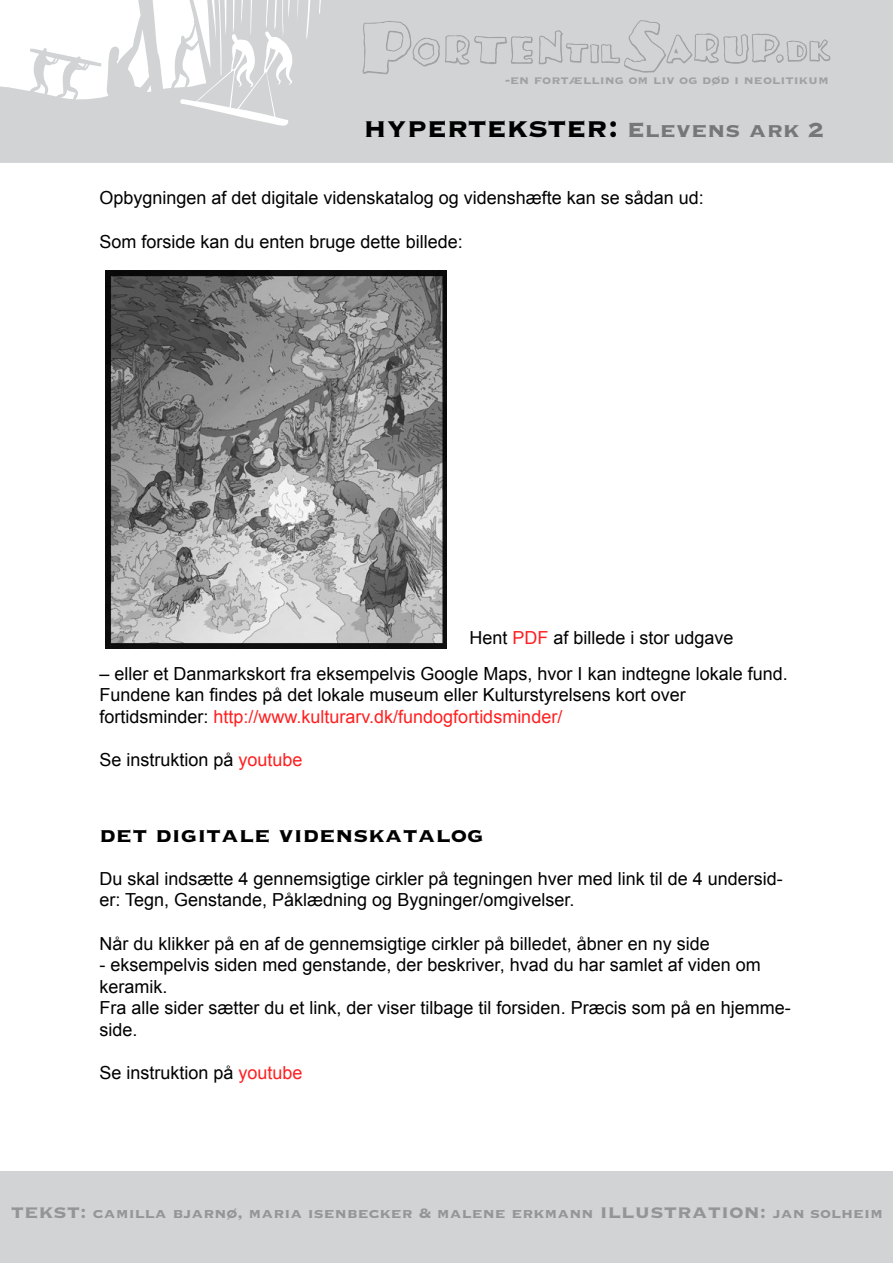
<style>
.page{position:relative;width:893px;height:1263px;background:#fff}
.page>*{position:absolute;margin:0;border:0;box-sizing:border-box;transform-origin:0 0}
.t1{font:29.85px "Copperplate Gothic Std 33 BC";color:#000}
.t2{font:26.85px "Copperplate Gothic Std 33 BC";color:#000}
.t3{font:18px/21.6px "Arial";color:#000}
.t4{font:18px "Copperplate Gothic Std 33 BC";color:#939598}
.t5{font:15px "Copperplate Gothic Std 33 BC";color:#9fa1a4}
.s1{font-size:35.85px}
.s2{font-size:26.85px;color:#757779}
.s3{color:#ff1f20}
.s4{font-size:24px}
.s5{font-size:21px}
</style>
<div class="page">
<div style="left:0;top:1172px;width:893px;height:91px;background:#d1d3d4"></div>
<svg style="left:0;top:0;width:893px;height:163px;background:#d7d9da"></svg>
<svg style="left:362px;top:20px;width:468px;height:54px;background:#cbcdcf"></svg>
<img style="left:106px;top:271px;width:340px;height:377px">
<p class="t5" style="left:505px;top:72px;width:325px">-en fortælling om liv og død i neolitikum</p>
<h1 class="t1" style="left:364px;top:114px;width:462px">HYPERTEKSTER<span class="s1">:</span> <span class="s2">Elevens ark 2</span></h1>
<p class="t3" style="left:99px;top:187px;width:606px">Opbygningen af det digitale videnskatalog og videnshæfte kan se sådan ud:</p>
<p class="t3" style="left:99px;top:231px;width:365px">Som forside kan du enten bruge dette billede:</p>
<p class="t3" style="left:469px;top:627px;width:266px">Hent <span class="s3">PDF</span> af billede i stor udgave</p>
<p class="t3" style="left:99px;top:663px;width:690px">– eller et Danmarkskort fra eksempelvis Google Maps, hvor I kan indtegne lokale fund.<br>Fundene kan findes på det lokale museum eller Kulturstyrelsens kort over fortidsminder: <span class="s3">http://www.kulturarv.dk/fundogfortidsminder/</span></p>
<p class="t3" style="left:99px;top:749px;width:205px">Se instruktion på <span class="s3">youtube</span></p>
<h2 class="t2" style="left:99px;top:821px;width:386px">det digitale videnskatalog</h2>
<p class="t3" style="left:99px;top:868px;width:685px">Du skal indsætte 4 gennemsigtige cirkler på tegningen hver med link til de 4 undersid&shy;er: Tegn, Genstande, Påklædning og Bygninger/omgivelser.</p>
<p class="t3" style="left:99px;top:933px;width:612px">Når du klikker på en af de gennemsigtige cirkler på billedet, åbner en ny side</p>
<p class="t3" style="left:99px;top:954px;width:693px">- eksempelvis siden med genstande, der beskriver, hvad du har samlet af viden om keramik.<br>Fra alle sider sætter du et link, der viser tilbage til forsiden. Præcis som på en hjemme&shy;side.</p>
<p class="t3" style="left:99px;top:1062px;width:205px">Se instruktion på <span class="s3">youtube</span></p>
<p class="t4" style="left:11px;top:1204px;width:874px"><span class="s4">tekst</span><span class="s5">:</span> camilla bjarnø, maria isenbecker &amp; malene erkmann <span class="s4">illustration</span><span class="s5">:</span> jan solheim</p>
</div>
